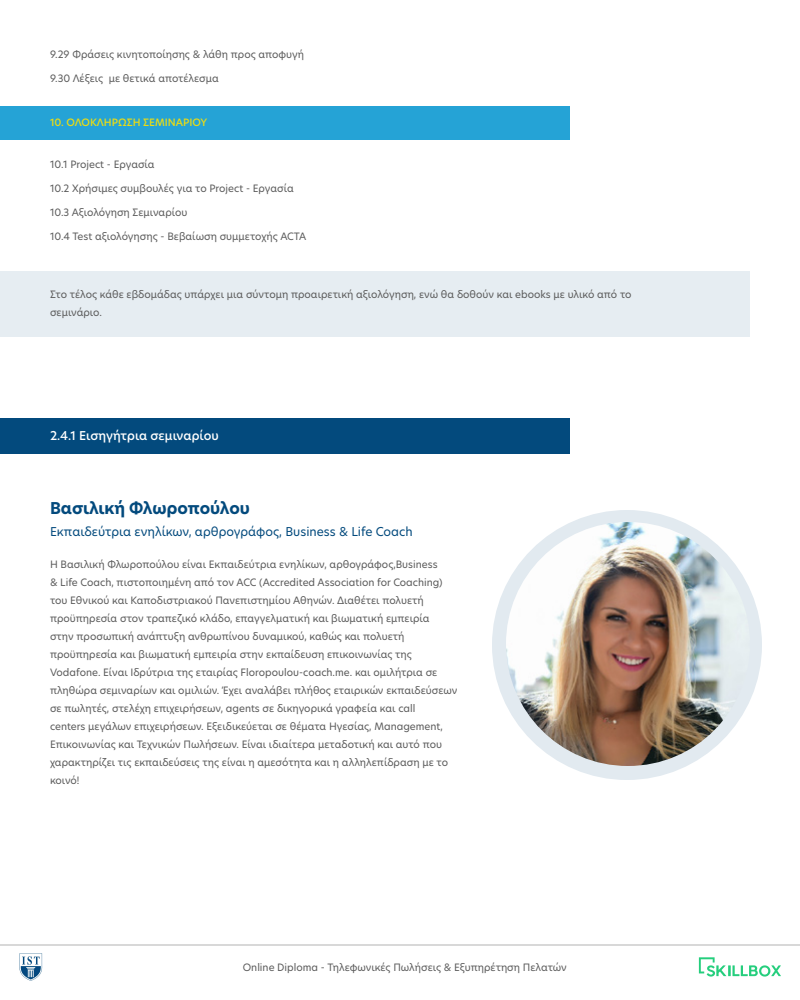
<style>
.page{position:relative;width:800px;height:1000px;background:#fff}
.page>*{position:absolute;margin:0;border:0;box-sizing:border-box;transform-origin:0 0}
.t1{font:700 16px "Hero New";color:#034a7d}
.t2{font:12px "Hero New";color:#034a7d}
.t3{font:500 12px "Hero New";color:#fff}
.t4{font:10px/18px "Hero New";color:#5a5a5a}
.t5{font:500 10px "Hero New";color:#eddc11}
</style>
<div class="page">
<img style="left:20px;top:953px;width:23px;height:28px">
<svg style="left:699px;top:957px;width:82px;height:20px"></svg>
<hr style="left:0;top:945px;width:800px;height:1px;background:#b3b3b3">
<div style="left:492px;top:510px;width:270px;height:270px;background:#e2eaf0;border-radius:50%"></div>
<div style="left:0;top:106px;width:570px;height:34px;background:#25a3d6"></div>
<div style="left:0;top:271px;width:750px;height:66px;background:#e6edf2"></div>
<div style="left:0;top:418px;width:570px;height:36px;background:#034a7d"></div>
<img style="left:506px;top:522px;width:244px;height:244px;border-radius:122px">
<p class="t4" style="left:50px;top:45px;width:256px">9.29 Φράσεις κινητοποίησης &amp; λάθη προς αποφυγή</p>
<p class="t4" style="left:50px;top:69px;width:170px">9.30 Λέξεις με θετικά αποτέλεσμα</p>
<p class="t5" style="left:50px;top:116px;width:159px">10. ΟΛΟΚΛΗΡΩΣΗ ΣΕΜΙΝΑΡΙΟΥ</p>
<p class="t4" style="left:50px;top:155px;width:106px">10.1 Project - Εργασία</p>
<p class="t4" style="left:50px;top:179px;width:245px">10.2 Χρήσιμες συμβουλές για το Project - Εργασία</p>
<p class="t4" style="left:50px;top:203px;width:139px">10.3 Αξιολόγηση Σεμιναρίου</p>
<p class="t4" style="left:50px;top:227px;width:258px">10.4 Test αξιολόγησης - Βεβαίωση συμμετοχής ACTA</p>
<p class="t4" style="left:50px;top:285px;width:583px">Στο τέλος κάθε εβδομάδας υπάρχει μια σύντομη προαιρετική αξιολόγηση, ενώ θα δοθούν και ebooks με υλικό από το σεμινάριο.</p>
<p class="t3" style="left:50px;top:427px;width:170px">2.4.1 Εισηγήτρια σεμιναρίου</p>
<h1 class="t1" style="left:50px;top:497px;width:201px">Βασιλική Φλωροπούλου</h1>
<p class="t2" style="left:50px;top:523px;width:364px">Εκπαιδεύτρια ενηλίκων, αρθρογράφος, Business &amp; Life Coach</p>
<p class="t4" style="left:50px;top:555px;width:409px">Η Βασιλική Φλωροπούλου είναι Εκπαιδεύτρια ενηλίκων, αρθογράφος,Business<br>&amp; Life Coach, πιστοποιημένη από τον ACC (Accredited Association for Coaching) του Εθνικού και Καποδιστριακού Πανεπιστημίου Αθηνών. Διαθέτει πολυετή προϋπηρεσία στον τραπεζικό κλάδο, επαγγελματική και βιωματική εμπειρία<br>στην προσωπική ανάπτυξη ανθρωπίνου δυναμικού, καθώς και πολυετή προϋπηρεσία και βιωματική εμπειρία στην εκπαίδευση επικοινωνίας της Vodafone. Είναι Ιδρύτρια της εταιρίας Floropoulou-coach.me. και ομιλήτρια σε πληθώρα σεμιναρίων και ομιλιών. Έχει αναλάβει πλήθος εταιρικών εκπαιδεύσεων σε πωλητές, στελέχη επιχειρήσεων, agents σε δικηγορικά γραφεία και call<br>centers μεγάλων επιχειρήσεων. Εξειδικεύεται σε θέματα Ηγεσίας, Management, Επικοινωνίας και Τεχνικών Πωλήσεων. Είναι ιδιαίτερα μεταδοτική και αυτό που χαρακτηρίζει τις εκπαιδεύσεις της είναι η αμεσότητα και η αλληλεπίδραση με το κοινό!</p>
<p class="t4" style="left:243px;top:958px;width:326px">Online Diploma - Τηλεφωνικές Πωλήσεις &amp; Εξυπηρέτηση Πελατών</p>
</div>
